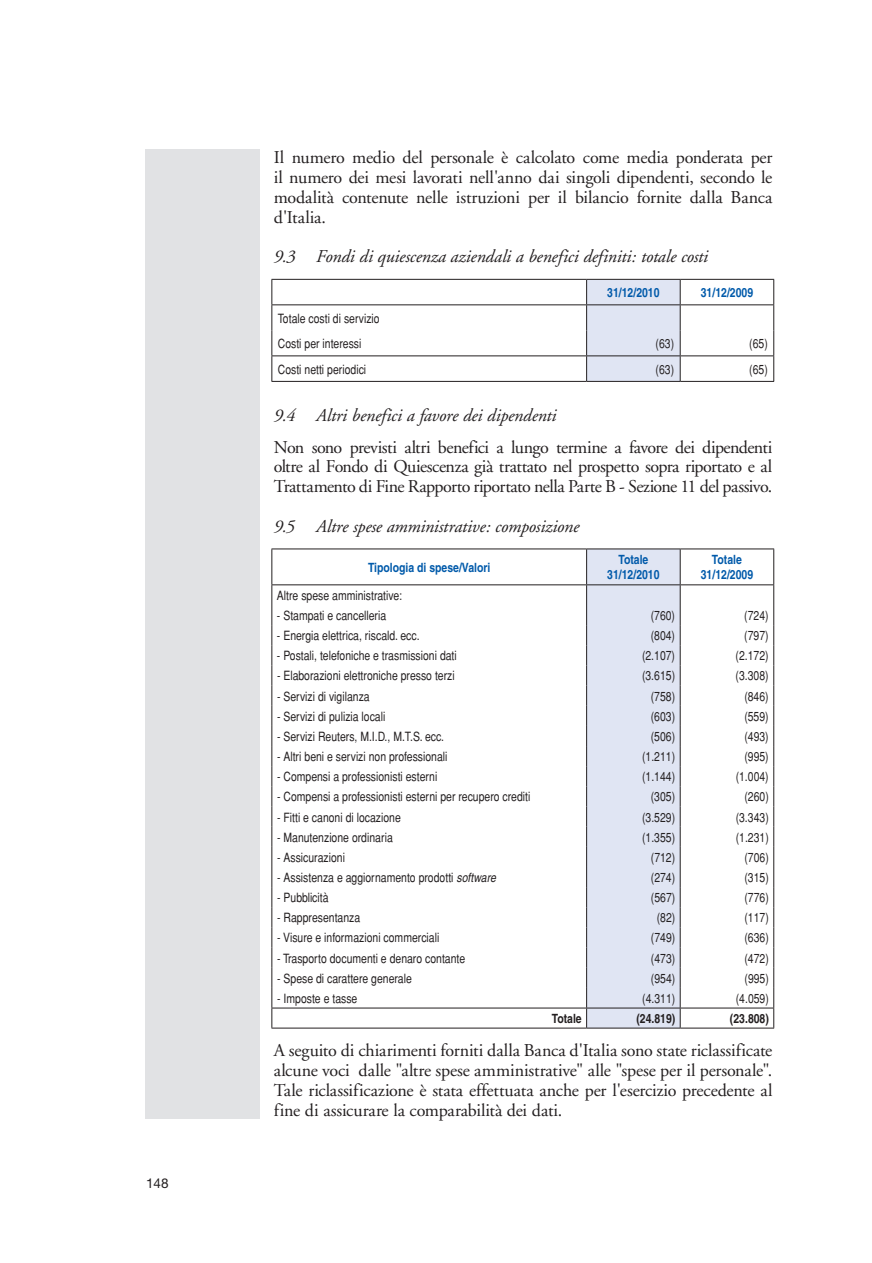
<style>
.page{position:relative;width:872px;height:1263px;background:#fff}
.page>*{position:absolute;margin:0;border:0;box-sizing:border-box;transform-origin:0 0}
.t1{font:18px/20px "Adobe Garamond";letter-spacing:-.025em;color:#231f20;text-align:justify}
.t2{font:italic 18px "Adobe Garamond";letter-spacing:-.01em;color:#231f20}
.t3{font:13.5px "Helvetica Neue";color:#231f20}
.t4{font:condensed 12.75px/25.5px "Helvetica";color:#231f20}
.t5{font:700 condensed 12.75px/15px "Helvetica";color:#015aaa;text-align:center}
.t6{font:700 condensed 12.75px "Helvetica";color:#231f20}
.s1{font-style:italic}
</style>
<div class="page">
<div style="left:145px;top:149px;width:114px;height:969px;background:#e1e2e4"></div>
<svg style="left:272px;top:280px;width:501px;height:101px"></svg>
<hr style="left:271px;top:279px;width:315px;height:1px;background:#231f20">
<hr style="left:680px;top:279px;width:94px;height:1px;background:#231f20">
<hr style="left:271px;top:304px;width:315px;height:1px;background:#231f20">
<hr style="left:680px;top:304px;width:94px;height:1px;background:#231f20">
<hr style="left:271px;top:355px;width:315px;height:1px;background:#231f20">
<svg style="left:271px;top:280px;width:1px;height:101px"></svg>
<hr style="left:680px;top:355px;width:94px;height:1px;background:#231f20">
<svg style="left:586px;top:279px;width:95px;height:102px"></svg>
<svg style="left:773px;top:280px;width:1px;height:101px"></svg>
<hr style="left:271px;top:381px;width:315px;height:1px;background:#231f20">
<hr style="left:586px;top:381px;width:94px;height:1px;background:#231f20">
<hr style="left:680px;top:381px;width:94px;height:1px;background:#231f20">
<svg style="left:272px;top:550px;width:501px;height:478px"></svg>
<div style="left:587px;top:550px;width:93px;height:478px;background:#e0e5f3"></div>
<hr style="left:271px;top:549px;width:315px;height:1px;background:#231f20">
<hr style="left:271px;top:549px;width:1px;height:35px;background:#231f20">
<hr style="left:586px;top:549px;width:94px;height:1px;background:#231f20">
<hr style="left:586px;top:549px;width:1px;height:35px;background:#231f20">
<hr style="left:680px;top:549px;width:94px;height:1px;background:#231f20">
<hr style="left:680px;top:549px;width:1px;height:35px;background:#231f20">
<hr style="left:773px;top:549px;width:1px;height:35px;background:#231f20">
<hr style="left:271px;top:584px;width:315px;height:1px;background:#231f20">
<hr style="left:586px;top:584px;width:94px;height:1px;background:#231f20">
<hr style="left:680px;top:584px;width:94px;height:1px;background:#231f20">
<hr style="left:271px;top:1008px;width:315px;height:1px;background:#231f20">
<svg style="left:271px;top:585px;width:1px;height:443px"></svg>
<hr style="left:586px;top:1008px;width:94px;height:1px;background:#231f20">
<svg style="left:586px;top:585px;width:1px;height:443px"></svg>
<hr style="left:680px;top:1008px;width:94px;height:1px;background:#231f20">
<svg style="left:680px;top:585px;width:1px;height:443px"></svg>
<svg style="left:773px;top:585px;width:1px;height:443px"></svg>
<hr style="left:271px;top:1028px;width:315px;height:1px;background:#231f20">
<hr style="left:586px;top:1028px;width:94px;height:1px;background:#231f20">
<hr style="left:680px;top:1028px;width:94px;height:1px;background:#231f20">
<p class="t3" style="left:146px;top:1175px;width:24px">148</p>
<p class="t1" style="left:274px;top:148px;width:500px">Il numero medio del personale è calcolato come media ponderata per il numero dei mesi lavorati nell'anno dai singoli dipendenti, secondo le modalità contenute nelle istruzioni per il bilancio fornite dalla Banca d'Italia.</p>
<p class="t2" style="left:274px;top:247px;width:436px">9.3 Fondi di quiescenza aziendali a benefici definiti: totale costi</p>
<p class="t4" style="left:278px;top:305px;width:103px">Totale costi di servizio<br>Costi per interessi</p>
<p class="t5" style="left:607px;top:285px;width:54px">31/12/2010</p>
<p class="t5" style="left:701px;top:285px;width:54px">31/12/2009</p>
<p class="t4" style="left:655px;top:331px;width:20px">(63)</p>
<p class="t4" style="left:749px;top:331px;width:20px">(65)</p>
<p class="t4" style="left:278px;top:356px;width:90px">Costi netti periodici</p>
<p class="t4" style="left:655px;top:356px;width:20px">(63)</p>
<p class="t4" style="left:749px;top:356px;width:20px">(65)</p>
<p class="t1" style="left:274px;top:400px;width:500px;line-height:31.5px"><span class="s1">9.4 Altri benefici a favore dei dipendenti<br></span>Non sono previsti altri benefici a lungo termine a favore dei dipendenti</p>
<p class="t1" style="left:274px;top:457px;width:500px;line-height:19.5px">oltre al Fondo di Quiescenza già trattato nel prospetto sopra riportato e al<br>Trattamento di Fine Rapporto riportato nella Parte B - Sezione 11 del passivo.</p>
<p class="t2" style="left:274px;top:517px;width:307px">9.5 Altre spese amministrative: composizione</p>
<p class="t5" style="left:368px;top:560px;width:124px">Tipologia di spese/Valori</p>
<p class="t5" style="left:607px;top:552px;width:54px">Totale<br>31/12/2010</p>
<p class="t5" style="left:701px;top:552px;width:54px">Totale<br>31/12/2009</p>
<p class="t4" style="left:277px;top:582px;width:127px">Altre spese amministrative:</p>
<p class="t4" style="left:277px;top:603px;width:111px">- Stampati e cancelleria</p>
<p class="t4" style="left:650px;top:603px;width:26px">(760)</p>
<p class="t4" style="left:744px;top:603px;width:26px">(724)</p>
<p class="t4" style="left:277px;top:623px;width:144px">- Energia elettrica, riscald. ecc.</p>
<p class="t4" style="left:650px;top:623px;width:26px">(804)</p>
<p class="t4" style="left:744px;top:623px;width:26px">(797)</p>
<p class="t4" style="left:277px;top:643px;width:181px">- Postali, telefoniche e trasmissioni dati</p>
<p class="t4" style="left:642px;top:643px;width:35px">(2.107)</p>
<p class="t4" style="left:735px;top:643px;width:35px">(2.172)</p>
<p class="t4" style="left:277px;top:663px;width:179px">- Elaborazioni elettroniche presso terzi</p>
<p class="t4" style="left:642px;top:663px;width:35px">(3.615)</p>
<p class="t4" style="left:735px;top:663px;width:35px">(3.308)</p>
<p class="t4" style="left:277px;top:683px;width:94px">- Servizi di vigilanza</p>
<p class="t4" style="left:651px;top:683px;width:26px">(758)</p>
<p class="t4" style="left:744px;top:683px;width:26px">(846)</p>
<p class="t4" style="left:277px;top:703px;width:110px">- Servizi di pulizia locali</p>
<p class="t4" style="left:651px;top:703px;width:26px">(603)</p>
<p class="t4" style="left:744px;top:703px;width:26px">(559)</p>
<p class="t4" style="left:277px;top:723px;width:169px">- Servizi Reuters, M.I.D., M.T.S. ecc.</p>
<p class="t4" style="left:651px;top:723px;width:26px">(506)</p>
<p class="t4" style="left:744px;top:723px;width:26px">(493)</p>
<p class="t4" style="left:277px;top:744px;width:172px">- Altri beni e servizi non professionali</p>
<p class="t4" style="left:642px;top:744px;width:35px">(1.211)</p>
<p class="t4" style="left:744px;top:744px;width:26px">(995)</p>
<p class="t4" style="left:277px;top:764px;width:162px">- Compensi a professionisti esterni</p>
<p class="t4" style="left:642px;top:764px;width:35px">(1.144)</p>
<p class="t4" style="left:735px;top:764px;width:35px">(1.004)</p>
<p class="t4" style="left:277px;top:784px;width:255px">- Compensi a professionisti esterni per recupero crediti</p>
<p class="t4" style="left:651px;top:784px;width:26px">(305)</p>
<p class="t4" style="left:744px;top:784px;width:26px">(260)</p>
<p class="t4" style="left:277px;top:804px;width:125px">- Fitti e canoni di locazione</p>
<p class="t4" style="left:642px;top:804px;width:35px">(3.529)</p>
<p class="t4" style="left:735px;top:804px;width:35px">(3.343)</p>
<p class="t4" style="left:277px;top:824px;width:117px">- Manutenzione ordinaria</p>
<p class="t4" style="left:642px;top:824px;width:35px">(1.355)</p>
<p class="t4" style="left:735px;top:824px;width:35px">(1.231)</p>
<p class="t4" style="left:277px;top:844px;width:69px">- Assicurazioni</p>
<p class="t4" style="left:651px;top:844px;width:26px">(712)</p>
<p class="t4" style="left:744px;top:844px;width:26px">(706)</p>
<p class="t4" style="left:277px;top:864px;width:220px">- Assistenza e aggiornamento prodotti <span class="s1">software</span></p>
<p class="t4" style="left:651px;top:864px;width:26px">(274)</p>
<p class="t4" style="left:744px;top:864px;width:26px">(315)</p>
<p class="t4" style="left:277px;top:885px;width:53px">- Pubblicità</p>
<p class="t4" style="left:651px;top:885px;width:26px">(567)</p>
<p class="t4" style="left:744px;top:885px;width:26px">(776)</p>
<p class="t4" style="left:277px;top:905px;width:85px">- Rappresentanza</p>
<p class="t4" style="left:656px;top:905px;width:20px">(82)</p>
<p class="t4" style="left:744px;top:905px;width:26px">(117)</p>
<p class="t4" style="left:277px;top:925px;width:164px">- Visure e informazioni commerciali</p>
<p class="t4" style="left:651px;top:925px;width:26px">(749)</p>
<p class="t4" style="left:744px;top:925px;width:26px">(636)</p>
<p class="t4" style="left:277px;top:945px;width:190px">- Trasporto documenti e denaro contante</p>
<p class="t4" style="left:651px;top:945px;width:26px">(473)</p>
<p class="t4" style="left:744px;top:945px;width:26px">(472)</p>
<p class="t4" style="left:277px;top:965px;width:136px">- Spese di carattere generale</p>
<p class="t4" style="left:651px;top:965px;width:26px">(954)</p>
<p class="t4" style="left:744px;top:965px;width:26px">(995)</p>
<p class="t4" style="left:277px;top:985px;width:82px">- Imposte e tasse</p>
<p class="t4" style="left:642px;top:985px;width:35px">(4.311)</p>
<p class="t4" style="left:736px;top:985px;width:35px">(4.059)</p>
<p class="t6" style="left:552px;top:1011px;width:32px">Totale</p>
<p class="t6" style="left:636px;top:1011px;width:40px">(24.819)</p>
<p class="t6" style="left:730px;top:1011px;width:40px">(23.808)</p>
<p class="t1" style="left:274px;top:1041px;width:500px">A seguito di chiarimenti forniti dalla Banca d'Italia sono state riclassificate alcune voci dalle "altre spese amministrative" alle "spese per il personale".<br>Tale riclassificazione è stata effettuata anche per l'esercizio precedente al fine di assicurare la comparabilità dei dati.</p>
</div>
